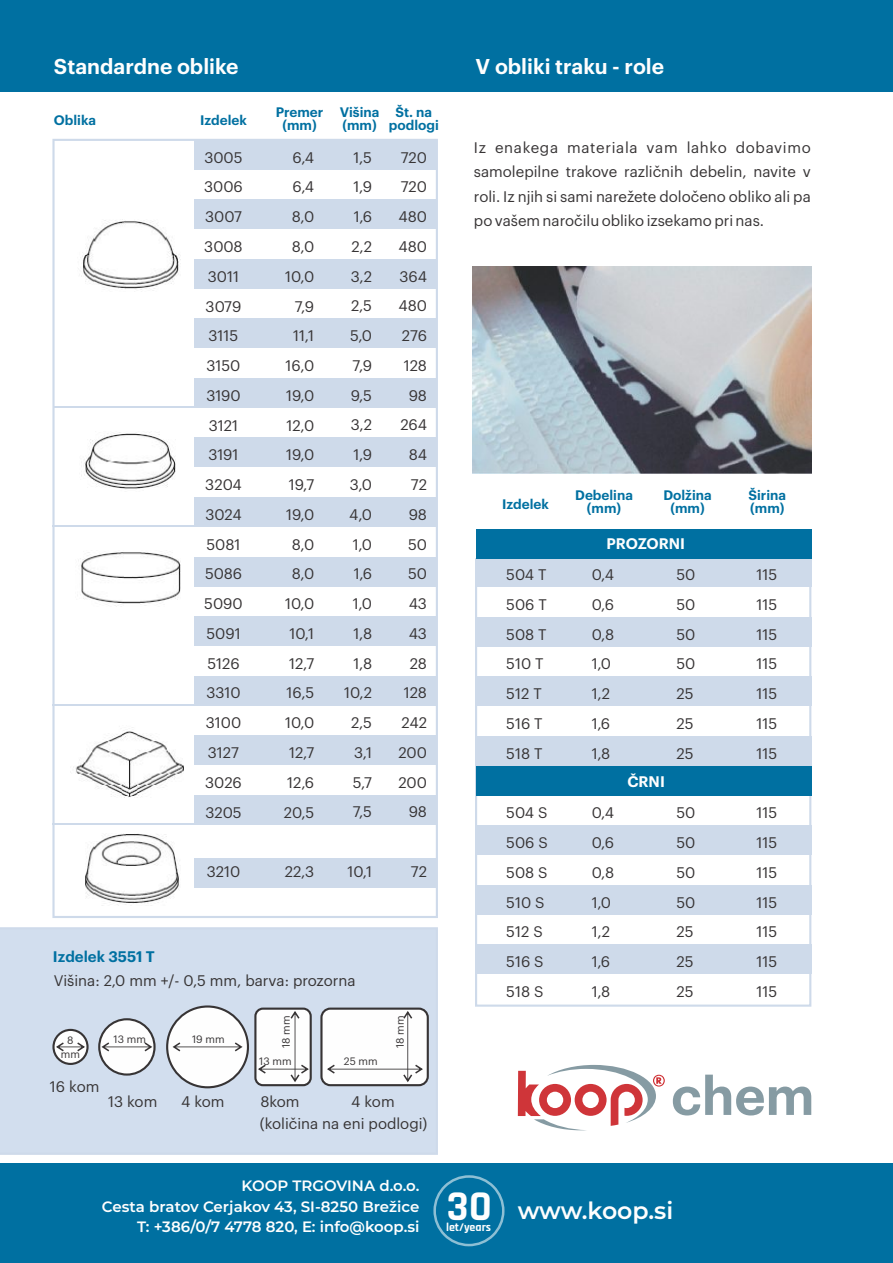
<style>
.page{position:relative;width:893px;height:1263px;background:#fff}
.page>*{position:absolute;margin:0;border:0;box-sizing:border-box;transform-origin:0 0}
.t1{font:600 52.95px "Graphik";color:#869ba3}
.t2{font:600 23.7px "Montserrat";letter-spacing:-.005em;color:#fefefe}
.t3{font:600 21px "Graphik";color:#fefefe}
.t4{font:15px/29.7px "Graphik";color:#373435}
.t5{font:600 15px/20.5px "Montserrat";color:#fefefe;text-align:right}
.t6{font:600 15px "Graphik";color:#0070a1}
.t7{font:600 15px "Graphik";color:#fefefe}
.t8{font:600 13.5px/12.6px "Graphik";color:#0070a1;text-align:center}
.t9{font:700 11.85px "Rajdhani";color:#fefefe}
.t10{font:10.5px/14px "Graphik";color:#373435;text-align:center}
</style>
<div class="page">
<div style="left:195px;top:858px;width:242px;height:29px;background:#cedaea"></div>
<div style="left:455px;top:0;width:438px;height:92px;background:#0070a1"></div>
<div style="left:0;top:1163px;width:893px;height:100px;background:#0070a1"></div>
<div style="left:0;top:0;width:461px;height:92px;background:#0070a1"></div>
<img style="left:473px;top:267px;width:338px;height:206px">
<div style="left:195px;top:140px;width:242px;height:30px;background:#cedaea"></div>
<div style="left:195px;top:199px;width:242px;height:30px;background:#cedaea"></div>
<div style="left:195px;top:259px;width:242px;height:30px;background:#cedaea"></div>
<div style="left:195px;top:318px;width:242px;height:30px;background:#cedaea"></div>
<div style="left:195px;top:378px;width:242px;height:30px;background:#cedaea"></div>
<div style="left:195px;top:437px;width:242px;height:30px;background:#cedaea"></div>
<div style="left:195px;top:497px;width:242px;height:30px;background:#cedaea"></div>
<div style="left:195px;top:557px;width:242px;height:29px;background:#cedaea"></div>
<div style="left:195px;top:616px;width:242px;height:30px;background:#cedaea"></div>
<div style="left:195px;top:676px;width:242px;height:29px;background:#cedaea"></div>
<div style="left:195px;top:735px;width:242px;height:30px;background:#cedaea"></div>
<div style="left:195px;top:795px;width:242px;height:29px;background:#cedaea"></div>
<img style="left:81px;top:220px;width:99px;height:71px">
<img style="left:81px;top:432px;width:95px;height:57px">
<img style="left:78px;top:552px;width:103px;height:54px">
<img style="left:73px;top:727px;width:111px;height:71px">
<img style="left:85px;top:834px;width:94px;height:71px">
<hr style="left:53px;top:406px;width:153px;height:2px;background:#cedaea">
<hr style="left:53px;top:525px;width:152px;height:2px;background:#cedaea">
<hr style="left:53px;top:704px;width:152px;height:1px;background:#cedaea">
<hr style="left:53px;top:823px;width:152px;height:1px;background:#cedaea">
<div style="left:0;top:927px;width:438px;height:228px;background:#d2deee"></div>
<svg style="left:52px;top:1029px;width:37px;height:36px"></svg>
<svg style="left:56px;top:1042px;width:29px;height:9px"></svg>
<div style="left:98px;top:1018px;width:58px;height:57px;background:#fefefe;border:2px solid #373435;border-radius:50%"></div>
<svg style="left:101px;top:1042px;width:51px;height:9px"></svg>
<div style="left:166px;top:1005px;width:83px;height:83px;background:#fefefe;border:2px solid #373435;border-radius:50%"></div>
<svg style="left:173px;top:1042px;width:70px;height:9px"></svg>
<div style="left:254px;top:1007px;width:58px;height:79px;background:#fefefe;border:2px solid #373435;border-radius:8px"></div>
<svg style="left:258px;top:1011px;width:51px;height:71px"></svg>
<div style="left:320px;top:1007px;width:109px;height:79px;background:#fefefe;border:2px solid #373435;border-radius:9px"></div>
<svg style="left:327px;top:1011px;width:96px;height:71px"></svg>
<div style="left:476px;top:557px;width:335px;height:30px;background:#cedaea"></div>
<div style="left:476px;top:617px;width:335px;height:30px;background:#cedaea"></div>
<div style="left:476px;top:676px;width:335px;height:30px;background:#cedaea"></div>
<div style="left:476px;top:736px;width:335px;height:30px;background:#cedaea"></div>
<div style="left:476px;top:766px;width:335px;height:29px;background:#0070a1"></div>
<div style="left:476px;top:825px;width:335px;height:30px;background:#cedaea"></div>
<div style="left:476px;top:885px;width:335px;height:29px;background:#cedaea"></div>
<div style="left:476px;top:944px;width:335px;height:30px;background:#cedaea"></div>
<div style="left:476px;top:529px;width:335px;height:29px;background:#0070a1"></div>
<svg style="left:518px;top:1065px;width:147px;height:65px"></svg>
<svg style="left:433px;top:1175px;width:72px;height:71px"></svg>
<h3 class="t3" style="left:54px;top:56px;width:186px">Standardne oblike</h3>
<h3 class="t3" style="left:476px;top:56px;width:190px">V obliki traku - role</h3>
<p class="t8" style="left:54px;top:115px;width:44px">Oblika</p>
<p class="t8" style="left:200px;top:115px;width:48px">Izdelek</p>
<p class="t8" style="left:276px;top:106px;width:49px">Premer (mm)</p>
<p class="t8" style="left:340px;top:106px;width:41px;text-align:left">Višina (mm)</p>
<p class="t4" style="left:204px;top:143px;width:40px;text-align:center">3005<br>3006<br>3007<br>3008<br>3011<br>3079<br>3115<br>3150<br>3190<br>3121<br>3191<br>3204<br>3024<br>5081<br>5086<br>5090<br>5091<br>5126<br>3310<br>3100<br>3127<br>3026<br>3205</p>
<p class="t4" style="left:284px;top:143px;width:32px;text-align:right">6,4<br>6,4<br>8,0<br>8,0<br>10,0<br>7,9<br>11,1<br>16,0<br>19,0<br>12,0<br>19,0<br>19,7<br>19,0<br>8,0<br>8,0<br>10,0<br>10,1<br>12,7<br>16,5<br>10,0<br>12,7<br>12,6<br>20,5</p>
<p class="t4" style="left:344px;top:143px;width:29px;text-align:right">1,5<br>1,9<br>1,6<br>2,2<br>3,2<br>2,5<br>5,0<br>7,9<br>9,5<br>3,2<br>1,9<br>3,0<br>4,0<br>1,0<br>1,6<br>1,0<br>1,8<br>1,8<br>10,2<br>2,5<br>3,1<br>5,7<br>7,5</p>
<p class="t8" style="left:389px;top:106px;width:51px">Št. na podlogi</p>
<p class="t4" style="left:398px;top:143px;width:30px;text-align:right">720<br>720<br>480<br>480<br>364<br>480<br>276<br>128<br>98<br>264<br>84<br>72<br>98<br>50<br>50<br>43<br>43<br>28<br>128<br>242<br>200<br>200<br>98</p>
<p class="t4" style="left:207px;top:857px;width:35px">3210</p>
<p class="t4" style="left:285px;top:857px;width:31px">22,3</p>
<p class="t4" style="left:347px;top:857px;width:26px">10,1</p>
<p class="t4" style="left:411px;top:857px;width:18px">72</p>
<p class="t6" style="left:53px;top:950px;width:103px">Izdelek 3551 T</p>
<p class="t4" style="left:54px;top:966px;width:303px">Višina: 2,0 mm +/- 0,5 mm, barva: prozorna</p>
<p class="t10" style="left:61px;top:1033px;width:21px">8 mm</p>
<p class="t10" style="left:114px;top:1033px;width:34px">13 mm</p>
<p class="t10" style="left:192px;top:1033px;width:34px">19 mm</p>
<p class="t4" style="left:50px;top:1072px;width:51px">16 kom</p>
<p class="t10" style="left:279px;top:1048px;width:34px;rotate:-90deg">18 mm</p>
<p class="t10" style="left:259px;top:1054px;width:34px">13 mm</p>
<p class="t10" style="left:344px;top:1054px;width:35px">25 mm</p>
<p class="t10" style="left:394px;top:1048px;width:34px;rotate:-90deg">18 mm</p>
<p class="t4" style="left:108px;top:1087px;width:51px">13 kom</p>
<p class="t4" style="left:181px;top:1087px;width:45px">4 kom</p>
<p class="t4" style="left:260px;top:1087px;width:41px">8kom</p>
<p class="t4" style="left:351px;top:1087px;width:45px">4 kom</p>
<p class="t4" style="left:260px;top:1109px;width:169px">(količina na eni podlogi)</p>
<p class="t4" style="left:474px;top:136px;width:338px;line-height:24.3px;text-align:justify">Iz enakega materiala vam lahko dobavimo samolepilne trakove različnih debelin, navite v roli. Iz njih si sami narežete določeno obliko ali pa po vašem naročilu obliko izsekamo pri nas.</p>
<p class="t8" style="left:502px;top:498px;width:48px">Izdelek</p>
<p class="t8" style="left:575px;top:489px;width:59px;line-height:13.4px">Debelina (mm)</p>
<p class="t8" style="left:663px;top:489px;width:50px;line-height:13.4px">Dolžina (mm)</p>
<p class="t8" style="left:748px;top:489px;width:39px;line-height:13.4px;text-align:left">Širina (mm)</p>
<p class="t7" style="left:607px;top:537px;width:80px">PROZORNI</p>
<p class="t4" style="left:506px;top:560px;width:42px">504 T<br>506 T<br>508 T<br>510 T<br>512 T<br>516 T<br>518 T</p>
<p class="t4" style="left:506px;top:799px;width:43px">504 S<br>506 S<br>508 S<br>510 S<br>512 S<br>516 S<br>518 S</p>
<p class="t4" style="left:592px;top:560px;width:24px">0,4<br>0,6<br>0,8<br>1,0<br>1,2<br>1,6<br>1,8</p>
<p class="t4" style="left:592px;top:799px;width:24px">0,4<br>0,6<br>0,8<br>1,0<br>1,2<br>1,6<br>1,8</p>
<p class="t7" style="left:627px;top:775px;width:39px">ČRNI</p>
<p class="t4" style="left:676px;top:560px;width:21px">50<br>50<br>50<br>50<br>25<br>25<br>25</p>
<p class="t4" style="left:676px;top:799px;width:21px">50<br>50<br>50<br>50<br>25<br>25<br>25</p>
<p class="t4" style="left:756px;top:560px;width:22px;text-align:justify">115<br>115<br>115<br>115<br>115<br>115<br>115</p>
<p class="t4" style="left:756px;top:799px;width:22px;text-align:justify">115<br>115<br>115<br>115<br>115<br>115<br>115</p>
<h1 class="t1" style="left:671px;top:1071px;width:145px">chem</h1>
<p class="t5" style="left:102px;top:1175px;width:319px">KOOP TRGOVINA d.o.o.<br>Cesta bratov Cerjakov 43, SI-8250 Brežice<br>T: +386/0/7 4778 820, E: info@koop.si</p>
<p class="t9" style="left:446px;top:1222px;width:46px;rotate:1deg">let/years</p>
<h2 class="t2" style="left:518px;top:1196px;width:157px">www.koop.si</h2>
</div>
